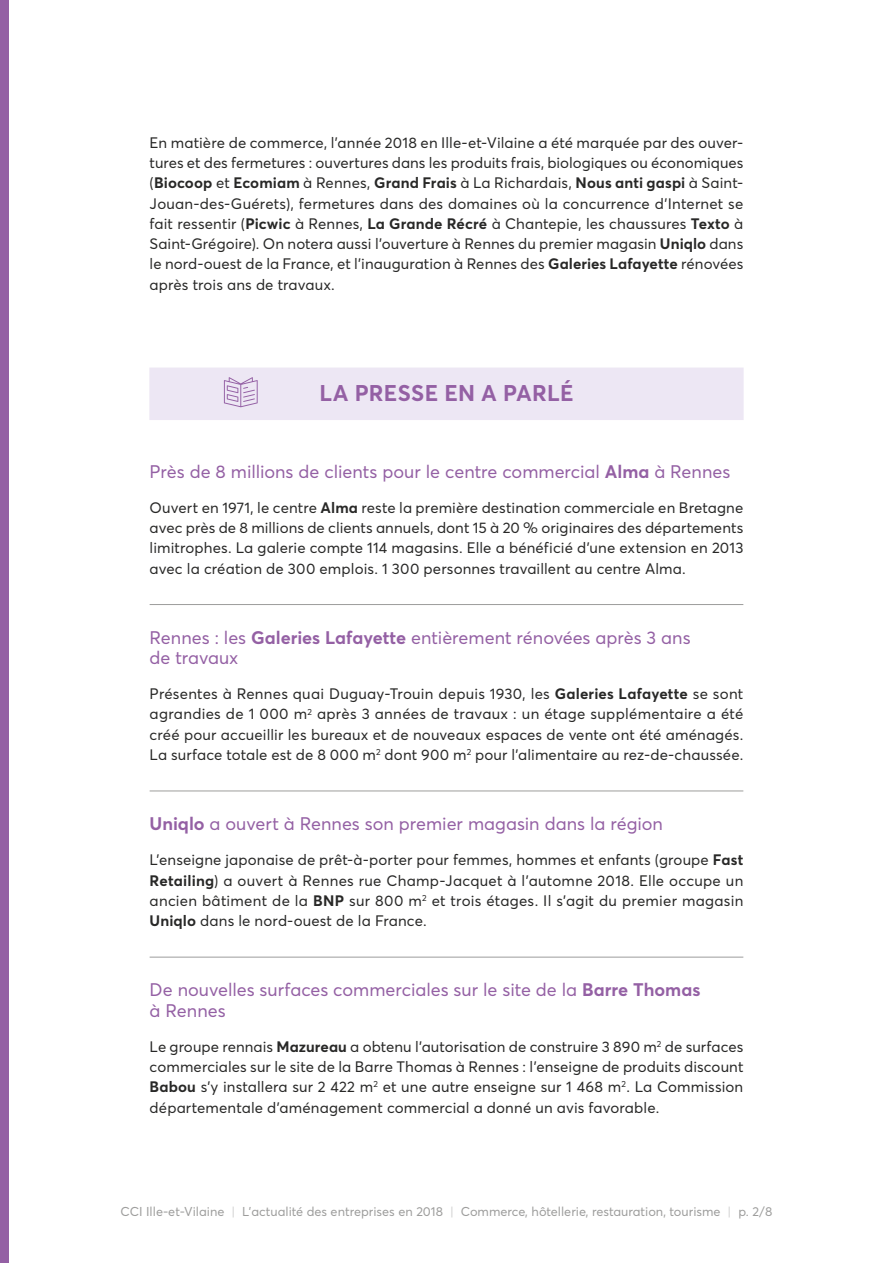
<style>
.page{position:relative;width:893px;height:1263px;background:#fff}
.page>*{position:absolute;margin:0;border:0;box-sizing:border-box;transform-origin:0 0}
.t1{font:700 22.5px "Averta Std";letter-spacing:.01em;color:#9460a4}
.t2{font:18px/20.2px "Averta Std";color:#9460a4}
.t3{font:15px/20.2px "Averta Std";letter-spacing:.01em;color:#282827;text-align:justify}
.t4{font:12.75px "Averta Std";color:#9d9d9c}
.s1{font-weight:700}
.s2{color:#d0d0d0}
</style>
<div class="page">
<div style="left:0;top:0;width:9px;height:1263px;background:#9460a4"></div>
<hr style="left:150px;top:604px;width:593px;height:1px;background:#9d9d9c">
<hr style="left:150px;top:791px;width:593px;height:1px;background:#9d9d9c">
<hr style="left:150px;top:957px;width:593px;height:1px;background:#9d9d9c">
<div style="left:149px;top:368px;width:595px;height:52px;background:#ede7f4"></div>
<svg style="left:224px;top:377px;width:34px;height:30px"></svg>
<p class="t3" style="left:150px;top:132px;width:595px">En matière de commerce, l’année 2018 en Ille-et-Vilaine a été marquée par des ouver&shy;tures et des fermetures : ouvertures dans les produits frais, biologiques ou économiques (<span class="s1">Biocoop</span> et <span class="s1">Ecomiam</span> à Rennes, <span class="s1">Grand Frais</span> à La Richardais, <span class="s1">Nous anti gaspi</span> à Saint-Jouan-des-Guérets), fermetures dans des domaines où la concurrence d’Internet se fait ressentir (<span class="s1">Picwic</span> à Rennes, <span class="s1">La Grande Récré</span> à Chantepie, les chaussures <span class="s1">Texto</span> à Saint-Grégoire). On notera aussi l’ouverture à Rennes du premier magasin <span class="s1">Uniqlo</span> dans le nord-ouest de la France, et l’inauguration à Rennes des <span class="s1">Galeries Lafayette</span> rénovées après trois ans de travaux.</p>
<h1 class="t1" style="left:319px;top:379px;width:256px">LA PRESSE EN A PARLÉ</h1>
<p class="t2" style="left:150px;top:461px;width:582px">Près de 8 millions de clients pour le centre commercial <span class="s1">Alma</span> à Rennes</p>
<p class="t3" style="left:150px;top:497px;width:595px">Ouvert en 1971, le centre <span class="s1">Alma</span> reste la première destination commerciale en Bretagne avec près de 8 millions de clients annuels, dont 15 à 20 % originaires des départements limitrophes. La galerie compte 114 magasins. Elle a bénéficié d’une extension en 2013 avec la création de 300 emplois. 1 300 personnes travaillent au centre Alma.</p>
<p class="t2" style="left:150px;top:627px;width:542px">Rennes : les <span class="s1">Galeries Lafayette</span> entièrement rénovées après 3 ans de travaux</p>
<p class="t3" style="left:150px;top:684px;width:595px">Présentes à Rennes quai Duguay-Trouin depuis 1930, les <span class="s1">Galeries Lafayette</span> se sont agrandies de 1 000 m<sup>2</sup> après 3 années de travaux : un étage supplémentaire a été créé pour accueillir les bureaux et de nouveaux espaces de vente ont été aménagés.<br>La surface totale est de 8 000 m<sup>2</sup> dont 900 m<sup>2</sup> pour l’alimentaire au rez-de-chaussée.</p>
<p class="t2" style="left:150px;top:814px;width:515px"><span class="s1">Uniqlo</span> a ouvert à Rennes son premier magasin dans la région</p>
<p class="t3" style="left:150px;top:850px;width:595px">L’enseigne japonaise de prêt-à-porter pour femmes, hommes et enfants (groupe <span class="s1">Fast Retailing</span>) a ouvert à Rennes rue Champ-Jacquet à l’automne 2018. Elle occupe un ancien bâtiment de la <span class="s1">BNP</span> sur 800 m<sup>2</sup> et trois étages. Il s’agit du premier magasin <span class="s1">Uniqlo</span> dans le nord-ouest de la France.</p>
<p class="t2" style="left:150px;top:980px;width:552px">De nouvelles surfaces commerciales sur le site de la <span class="s1">Barre Thomas </span>à Rennes</p>
<p class="t3" style="left:150px;top:1036px;width:595px">Le groupe rennais <span class="s1">Mazureau</span> a obtenu l’autorisation de construire 3 890 m<sup>2</sup> de surfaces commerciales sur le site de la Barre Thomas à Rennes : l’enseigne de produits discount <span class="s1">Babou</span> s’y installera sur 2 422 m<sup>2</sup> et une autre enseigne sur 1 468 m<sup>2</sup>. La Commission départementale d’aménagement commercial a donné un avis favorable.</p>
<p class="t4" style="left:120px;top:1203px;width:653px">CCI Ille-et-Vilaine <span class="s2">|</span> L'actualité des entreprises en 2018 <span class="s2">|</span> Commerce, hôtellerie, restauration, tourisme <span class="s2">|</span> p. 2 / 8</p>
</div>
